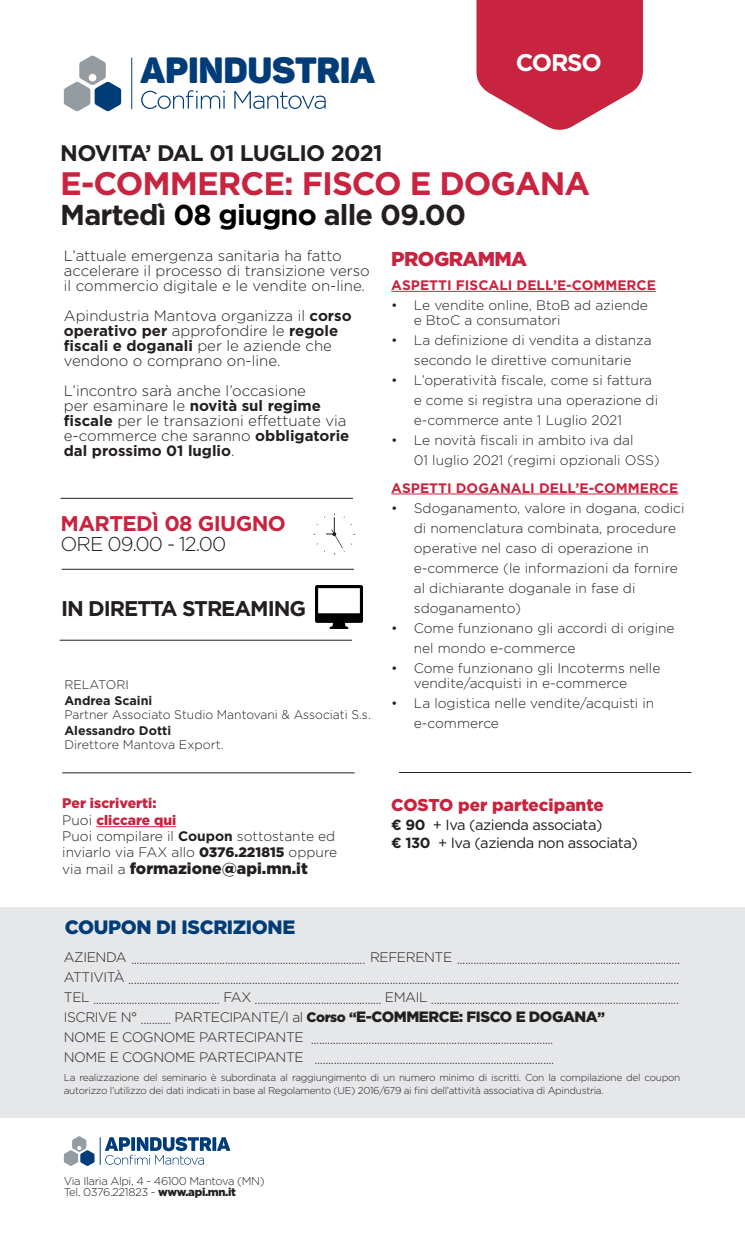
<style>
.page{position:relative;width:745px;height:1241px;background:#fff}
.page>*{position:absolute;margin:0;border:0;box-sizing:border-box;transform-origin:0 0}
.t1{font:36px "Panton Black Caps";letter-spacing:-.01em;color:#003d78}
.t2{font:700 32.5px "Gotham";letter-spacing:-.03em;color:#c8233f}
.t3{font:100 31.75px "Gotham HTF";letter-spacing:-.05em;color:#fff}
.t4{font:700 28.75px "Gotham";letter-spacing:-.03em;color:#231f20}
.t5{font:700 24px "Gotham HTF";letter-spacing:-.05em;color:#fff}
.t6{font:700 22.5px "Gotham";letter-spacing:-.03em;color:#231f20}
.t7{font:700 21.25px "Gotham";letter-spacing:-.05em;color:#231f20}
.t8{font:700 21.25px "Gotham";letter-spacing:-.03em;color:#c8233f}
.t9{font:300 20px "Gotham";letter-spacing:-.05em;color:#231f20}
.t10{font:900 20px "Gotham";letter-spacing:-.03em;color:#c8233f}
.t11{font:900 19.38px "Gotham";letter-spacing:-.02em;color:#003d78}
.t12{font:900 17.12px "Gotham";color:#c8233f}
.t13{font:900 15.75px "Gotham";color:#231f20}
.t14{font:300 15px/15px "Gotham";color:#231f20}
.t15{font:14.62px "Gotham";letter-spacing:-.03em;color:#231f20}
.t16{font:900 14px "Gotham";color:#c8233f}
.t17{font:300 13.75px/20px "Gotham";letter-spacing:-.03em;color:#231f20}
.t18{font:300 13.75px/20px "Gotham";color:#231f20}
.t19{font:700 13.75px "Gotham";color:#c8233f}
.t20{font:900 13.75px "Gotham";color:#c8233f}
.t21{font:300 12.5px "Gotham";color:#231f20}
.t22{font:700 12.5px "Gotham";color:#231f20}
.t23{font:300 11.25px "Gotham";letter-spacing:-.03em;color:#231f20}
.t24{font:300 10px/12.5px "Gotham";letter-spacing:-.03em;color:#231f20}
.s1{color:#000}
.s2{font-weight:700}
.s3{font-weight:300;color:#231f20}
.s4{font-weight:900}
.s5{font-weight:300;font-size:13.75px}
.s6{font-weight:900;font-size:15px}
</style>
<div class="page">
<svg style="left:476px;top:0;width:166px;height:130px"></svg>
<svg style="left:100px;top:1136px;width:130px;height:28px"></svg>
<svg style="left:64px;top:1136px;width:30px;height:29px"></svg>
<hr style="left:96px;top:826px;width:80px;height:1px;background:#c8233f">
<div style="left:0;top:907px;width:744px;height:210px;background:#e6e7e9"></div>
<hr style="left:391px;top:291px;width:264px;height:1px;background:#c8233f">
<hr style="left:391px;top:493px;width:287px;height:1px;background:#c8233f">
<hr style="left:62px;top:569px;width:292px;height:1px;background:#231f20">
<hr style="left:61px;top:498px;width:292px;height:1px;background:#231f20">
<svg style="left:324px;top:513px;width:20px;height:41px"></svg>
<hr style="left:60px;top:640px;width:292px;height:1px;background:#231f20">
<img style="left:315px;top:585px;width:47px;height:44px">
<hr style="left:62px;top:772px;width:292px;height:1px;background:#231f20">
<hr style="left:399px;top:772px;width:292px;height:1px;background:#231f20">
<hr style="left:131px;top:58px;width:1px;height:51px;background:#003d78">
<svg style="left:64px;top:55px;width:57px;height:56px"></svg>
<svg style="left:141px;top:90px;width:184px;height:19px"></svg>
<p class="t1" style="left:140px;top:47px;width:236px">APINDUSTRIA</p>
<p class="t3" style="left:482px;top:44px;width:127px">EVENTO</p>
<p class="t5" style="left:515px;top:48px;width:87px">CORSO</p>
<p class="t6" style="left:60px;top:138px;width:323px">NOVITA’ DAL 01 LUGLIO 2021</p>
<p class="t2" style="left:60px;top:162px;width:531px">E-COMMERCE: FISCO E DOGANA</p>
<p class="t4" style="left:60px;top:195px;width:407px">Martedì <span class="s1">08 giugno</span> alle 09.00</p>
<p class="t14" style="left:64px;top:248px;width:307px">L’attuale emergenza sanitaria ha fatto accelerare il processo di transizione verso il commercio digitale e le vendite on-line.</p>
<p class="t14" style="left:64px;top:308px;width:289px">Apindustria Mantova organizza il <span class="s2">corso operativo per</span> approfondire le <span class="s2">regole fiscali e doganali</span> per le aziende che vendono o comprano on-line.</p>
<p class="t14" style="left:64px;top:383px;width:287px">L’incontro sarà anche l’occasione<br>per esaminare le <span class="s2">novità sul regime fiscale</span> per le transazioni effettuate via e-commerce che saranno <span class="s2">obbligatorie dal prossimo 01 luglio</span>.</p>
<p class="t8" style="left:61px;top:509px;width:227px">MARTEDÌ 08 GIUGNO</p>
<p class="t9" style="left:61px;top:531px;width:167px">ORE 09.00 - 12.00</p>
<p class="t7" style="left:61px;top:594px;width:246px">IN DIRETTA STREAMING</p>
<p class="t21" style="left:64px;top:676px;width:66px">RELATORI</p>
<p class="t22" style="left:64px;top:692px;width:89px">Andrea Scaini</p>
<p class="t21" style="left:64px;top:706px;width:308px">Partner Associato Studio Mantovani &amp; Associati S.s.</p>
<p class="t22" style="left:64px;top:722px;width:108px">Alessandro Dotti</p>
<p class="t21" style="left:64px;top:736px;width:161px">Direttore Mantova Export.</p>
<p class="t16" style="left:62px;top:793px;width:96px">Per iscriverti:</p>
<p class="t20" style="left:62px;top:810px;width:115px"><span class="s3">Puoi</span> cliccare qui</p>
<p class="t18" style="left:62px;top:827px;width:276px;line-height:16.2px">Puoi compilare il <span class="s2">Coupon</span> sottostante ed inviarlo via FAX allo <span class="s4">0376.221815</span> oppure</p>
<p class="t13" style="left:62px;top:857px;width:247px"><span class="s5">via mail a</span> formazione@api.mn.it</p>
<p class="t11" style="left:65px;top:913px;width:232px">COUPON DI ISCRIZIONE</p>
<p class="t10" style="left:391px;top:245px;width:137px">PROGRAMMA</p>
<p class="t19" style="left:391px;top:276px;width:266px">ASPETTI FISCALI DELL’E-COMMERCE</p>
<p class="t18" style="left:413px;top:297px;width:235px;line-height:15px;text-indent:-22px">• Le vendite online, BtoB ad aziende e BtoC a consumatori</p>
<p class="t18" style="left:391px;top:330px;width:262px;text-align:center">• La definizione di vendita a distanza secondo le direttive comunitarie</p>
<p class="t18" style="left:413px;top:370px;width:246px;text-indent:-22px">• L’operatività fiscale, come si fattura e come si registra una operazione di e-commerce ante 1 Luglio 2021</p>
<p class="t18" style="left:413px;top:430px;width:247px;text-indent:-22px">• Le novità fiscali in ambito iva dal<br>01 luglio 2021 (regimi opzionali OSS)</p>
<p class="t19" style="left:391px;top:478px;width:288px">ASPETTI DOGANALI DELL’E-COMMERCE</p>
<p class="t18" style="left:413px;top:497px;width:272px;text-indent:-22px">• Sdoganamento, valore in dogana, codici di nomenclatura combinata, procedure operative nel caso di operazione in e-commerce (le informazioni da fornire al dichiarante doganale in fase di sdoganamento)</p>
<p class="t18" style="left:413px;top:617px;width:262px;text-indent:-22px">• Come funzionano gli accordi di origine nel mondo e-commerce</p>
<p class="t18" style="left:413px;top:660px;width:248px;line-height:15px;text-indent:-22px">• Come funzionano gli Incoterms nelle vendite/acquisti in e-commerce</p>
<p class="t18" style="left:413px;top:692px;width:242px;text-indent:-22px">• La logistica nelle vendite/acquisti in e-commerce</p>
<p class="t12" style="left:391px;top:792px;width:214px">COSTO per partecipante</p>
<p class="t15" style="left:391px;top:815px;width:212px"><span class="s2">€ 90</span> + Iva (azienda associata)</p>
<p class="t15" style="left:391px;top:833px;width:248px"><span class="s2">€ 130</span> + Iva (azienda non associata)</p>
<p class="t17" style="left:64px;top:948px;width:617px">AZIENDA ..................................................................................... REFERENTE .................................................................................<br>ATTIVITÀ ........................................................................................................................................................................................................</p>
<p class="t17" style="left:64px;top:988px;width:616px">TEL .............................................. FAX .............................................. EMAIL ..........................................................................................</p>
<p class="t17" style="left:64px;top:1006px;width:542px">ISCRIVE N° ........... PARTECIPANTE/I al <span class="s4">Corso “</span><span class="s6">E-COMMERCE: FISCO E DOGANA</span><span class="s4">”</span></p>
<p class="t17" style="left:64px;top:1028px;width:491px">NOME E COGNOME PARTECIPANTE ........................................................................................</p>
<p class="t17" style="left:64px;top:1048px;width:491px">NOME E COGNOME PARTECIPANTE .......................................................................................</p>
<p class="t24" style="left:64px;top:1070px;width:617px">La realizzazione del seminario è subordinata al raggiungimento di un numero minimo di iscritti. Con la compilazione del coupon autorizzo l’utilizzo dei dati indicati in base al Regolamento (UE) 2016/679 ai fini dell’attività associativa di Apindustria.</p>
<p class="t23" style="left:64px;top:1173px;width:202px">Via Ilaria Alpi, 4 - 46100 Mantova (MN)</p>
<p class="t23" style="left:64px;top:1184px;width:173px">Tel. 0376.221823 - <span class="s4">www.api.mn.it</span></p>
</div>
